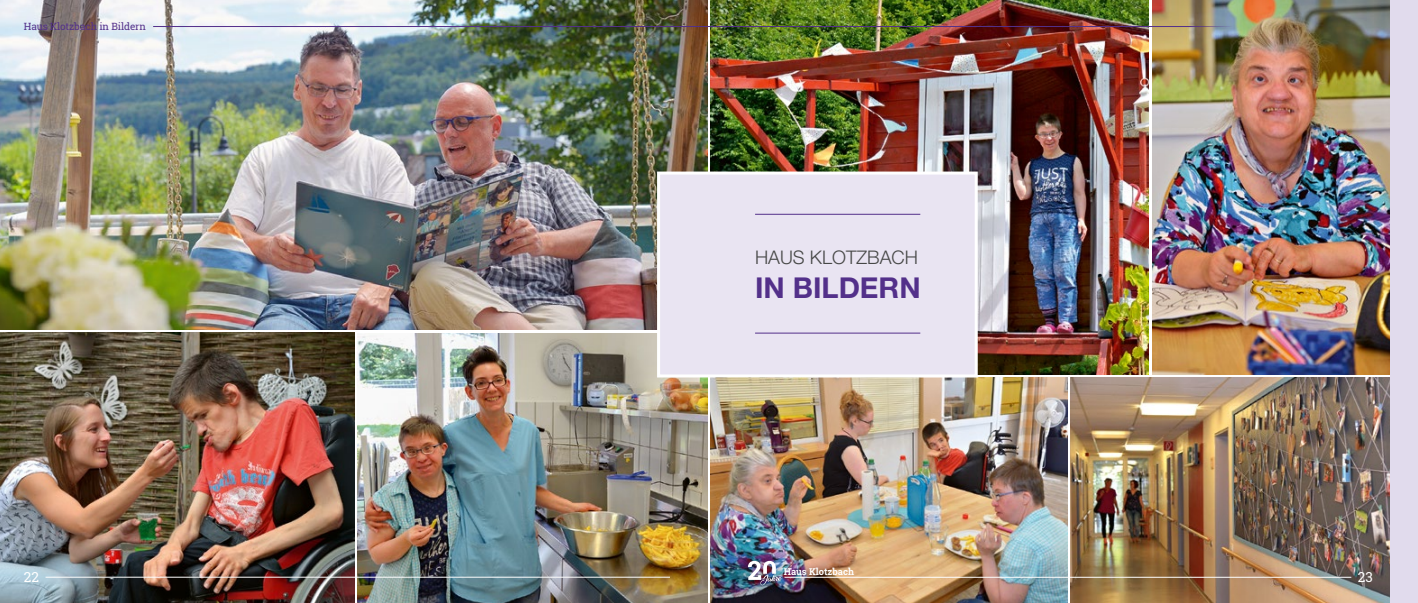
<style>
.page{position:relative;width:1418px;height:603px;background:#fff}
.page>*{position:absolute;margin:0;border:0;box-sizing:border-box;transform-origin:0 0}
.t1{font:700 28.75px "Helvetica Neue LT Pro";color:#53308a}
.t2{font:300 18.75px "Helvetica Neue LT Pro";color:#474847}
.t3{font:13.75px "Roboto Slab";color:#fff}
.t4{font:10px "Roboto Slab";letter-spacing:-.01em;color:#53308a}
.t5{font:700 9.38px "Roboto Slab";color:#fff}
</style>
<div class="page">
<img style="left:1152px;top:0;width:238px;height:374px">
<img style="left:710px;top:0;width:438px;height:374px">
<img style="left:1070px;top:377px;width:320px;height:225px">
<img style="left:710px;top:377px;width:357px;height:225px">
<hr style="left:784px;top:576px;width:567px;height:1px;background:#fff">
<img style="left:357px;top:333px;width:350px;height:269px">
<img style="left:0;top:332px;width:354px;height:270px">
<img style="left:0;top:0;width:707px;height:330px">
<hr style="left:46px;top:576px;width:624px;height:1px;background:#fff">
<div style="left:657px;top:171px;width:320px;height:206px;background:#e9e4f2;border:3px solid #fff"></div>
<hr style="left:755px;top:214px;width:165px;height:1px;background:#53308a">
<hr style="left:755px;top:332px;width:165px;height:1px;background:#53308a">
<svg style="left:748px;top:560px;width:33px;height:25px"></svg>
<hr style="left:153px;top:26px;width:1085px;height:1px;background:#53308a">
<div style="left:1390px;top:0;width:27px;height:602px;background:#e1dbed"></div>
<p class="t4" style="left:24px;top:19px;width:123px">Haus Klotzbach in Bildern</p>
<h2 class="t2" style="left:755px;top:245px;width:164px">HAUS KLOTZBACH</h2>
<h1 class="t1" style="left:755px;top:270px;width:167px">IN BILDERN</h1>
<p class="t5" style="left:783px;top:564px;width:72px">Haus Klotzbach</p>
<h3 class="t3" style="left:24px;top:567px;width:17px">22</h3>
<h3 class="t3" style="left:1357px;top:567px;width:17px">23</h3>
</div>
